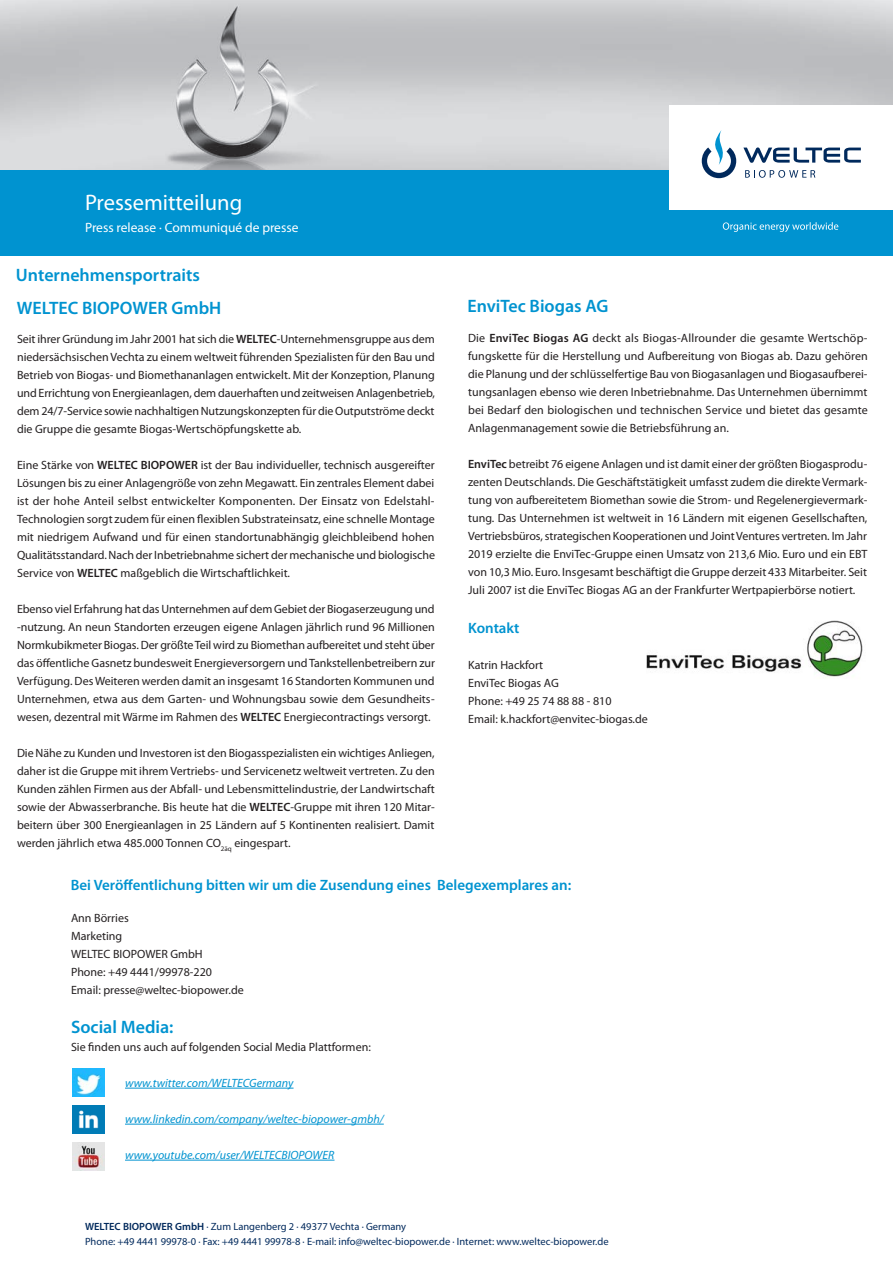
<style>
.page{position:relative;width:893px;height:1263px;background:#fff}
.page>*{position:absolute;margin:0;border:0;box-sizing:border-box;transform-origin:0 0}
.t1{font:22.5px "Myriad Pro";color:#fff}
.Copy{font:600 18px "Myriad Pro";color:#0093d0}
.Copy-2{font:600 15px "Myriad Pro";color:#0093d0}
.t2{font:13.5px "Myriad Pro";color:#fff}
.Copy-3{font:12px/18px "Myriad Pro";color:#231f20;text-align:justify}
.Copy-4{font:italic 12px "Myriad Pro";color:#0093d0}
.t3{font:10.5px "Myriad Pro";color:#00295c}
.s1{font-weight:600}
</style>
<div class="page">
<img style="left:0;top:0;width:893px;height:170px">
<div style="left:0;top:170px;width:893px;height:85px;background:#0093d0"></div>
<div style="left:670px;top:106px;width:223px;height:104px;background:#fff"></div>
<svg style="left:723px;top:222px;width:115px;height:10px"></svg>
<svg style="left:702px;top:130px;width:34px;height:48px"></svg>
<svg style="left:743px;top:147px;width:118px;height:16px"></svg>
<svg style="left:745px;top:170px;width:70px;height:8px"></svg>
<hr style="left:125px;top:1088px;width:169px;height:1px;background:#0093d0">
<hr style="left:125px;top:1124px;width:259px;height:1px;background:#0093d0">
<hr style="left:125px;top:1160px;width:209px;height:1px;background:#0093d0">
<img style="left:72px;top:1069px;width:32px;height:27px">
<img style="left:72px;top:1106px;width:32px;height:27px">
<img style="left:72px;top:1143px;width:32px;height:27px">
<img style="left:646px;top:620px;width:217px;height:58px">
<p class="t1" style="left:85px;top:189px;width:159px">Pressemitteilung</p>
<p class="t2" style="left:85px;top:219px;width:215px">Press release · Communiqué de presse</p>
<p class="Copy" style="left:16px;top:264px;width:185px">Unternehmensportraits</p>
<p class="Copy" style="left:17px;top:297px;width:206px">WELTEC BIOPOWER GmbH</p>
<p class="Copy" style="left:467px;top:294px;width:143px">EnviTec Biogas AG</p>
<p class="Copy-3" style="left:17px;top:330px;width:420px">Seit ihrer Gründung im Jahr 2001 hat sich die <span class="s1">WELTEC</span>-Unternehmensgruppe aus dem niedersächsischen Vechta zu einem weltweit führenden Spezialisten für den Bau und Betrieb von Biogas- und Biomethananlagen entwickelt. Mit der Konzeption, Planung und Errichtung von Energieanlagen, dem dauerhaften und zeitweisen Anlagenbetrieb, dem 24/7-Service sowie nachhaltigen Nutzungskonzepten für die Outputströme deckt die Gruppe die gesamte Biogas-Wertschöpfungskette ab.</p>
<p class="Copy-3" style="left:17px;top:456px;width:420px">Eine Stärke von <span class="s1">WELTEC BIOPOWER</span> ist der Bau individueller, technisch ausgereifter Lösungen bis zu einer Anlagengröße von zehn Megawatt. Ein zentrales Element dabei ist der hohe Anteil selbst entwickelter Komponenten. Der Einsatz von Edelstahl-Technologien sorgt zudem für einen flexiblen Substrateinsatz, eine schnelle Montage mit niedrigem Aufwand und für einen standortunabhängig gleichbleibend hohen Qualitätsstandard. Nach der Inbetriebnahme sichert der mechanische und biologische Service von <span class="s1">WELTEC</span> maßgeblich die Wirtschaftlichkeit.</p>
<p class="Copy-3" style="left:17px;top:600px;width:419px">Ebenso viel Erfahrung hat das Unternehmen auf dem Gebiet der Biogaserzeugung und -nutzung. An neun Standorten erzeugen eigene Anlagen jährlich rund 96 Millionen Normkubikmeter Biogas. Der größte Teil wird zu Biomethan aufbereitet und steht über das öffentliche Gasnetz bundesweit Energieversorgern und Tankstellenbetreibern zur Verfügung. Des Weiteren werden damit an insgesamt 16 Standorten Kommunen und Unternehmen, etwa aus dem Garten- und Wohnungsbau sowie dem Gesundheits&shy;wesen, dezentral mit Wärme im Rahmen des <span class="s1">WELTEC</span> Energiecontractings versorgt.</p>
<p class="Copy-3" style="left:17px;top:744px;width:419px">Die Nähe zu Kunden und Investoren ist den Biogasspezialisten ein wichtiges Anliegen, daher ist die Gruppe mit ihrem Vertriebs- und Servicenetz weltweit vertreten. Zu den Kunden zählen Firmen aus der Abfall- und Lebensmittelindustrie, der Landwirtschaft sowie der Abwasserbranche. Bis heute hat die <span class="s1">WELTEC</span>-Gruppe mit ihren 120 Mitar&shy;beitern über 300 Energieanlagen in 25 Ländern auf 5 Kontinenten realisiert. Damit werden jährlich etwa 485.000 Tonnen CO<sub>2äq</sub> eingespart.</p>
<p class="Copy-3" style="left:468px;top:329px;width:401px">Die <span class="s1">EnviTec Biogas AG</span> deckt als Biogas-Allrounder die gesamte Wertschöp&shy;fungskette für die Herstellung und Aufbereitung von Biogas ab. Dazu gehören die Planung und der schlüsselfertige Bau von Biogasanlagen und Biogasaufberei&shy;tungsanlagen ebenso wie deren Inbetriebnahme. Das Unternehmen übernimmt bei Bedarf den biologischen und technischen Service und bietet das gesamte Anlagenmanagement sowie die Betriebsführung an.</p>
<p class="Copy-3" style="left:468px;top:455px;width:401px"><span class="s1">EnviTec</span> betreibt 76 eigene Anlagen und ist damit einer der größten Biogasprodu&shy;zenten Deutschlands. Die Geschäftstätigkeit umfasst zudem die direkte Vermark&shy;tung von aufbereitetem Biomethan sowie die Strom- und Regelenergievermark&shy;tung. Das Unternehmen ist weltweit in 16 Ländern mit eigenen Gesellschaften, Vertriebsbüros, strategischen Kooperationen und Joint Ventures vertreten. Im Jahr 2019 erzielte die EnviTec-Gruppe einen Umsatz von 213,6 Mio. Euro und ein EBT von 10,3 Mio. Euro. Insgesamt beschäftigt die Gruppe derzeit 433 Mitarbeiter. Seit Juli 2007 ist die EnviTec Biogas AG an der Frankfurter Wertpapierbörse notiert.</p>
<p class="Copy-2" style="left:468px;top:618px;width:53px">Kontakt</p>
<p class="Copy-3" style="left:468px;top:656px;width:77px">Katrin Hackfort</p>
<p class="Copy-3" style="left:468px;top:674px;width:92px">EnviTec Biogas AG</p>
<p class="Copy-3" style="left:468px;top:692px;width:145px">Phone: +49 25 74 88 88 - 810</p>
<p class="Copy-3" style="left:468px;top:710px;width:181px">Email: k.hackfort@envitec-biogas.de</p>
<p class="Copy-2" style="left:71px;top:876px;width:502px">Bei Veröffentlichung bitten wir um die Zusendung eines Belegexemplares an:</p>
<p class="Copy-3" style="left:71px;top:909px;width:59px">Ann Börries</p>
<p class="Copy-3" style="left:71px;top:927px;width:53px">Marketing</p>
<p class="Copy-3" style="left:71px;top:945px;width:133px">WELTEC BIOPOWER GmbH</p>
<p class="Copy-3" style="left:71px;top:963px;width:142px">Phone: +49 4441/99978-220</p>
<p class="Copy-3" style="left:71px;top:981px;width:174px">Email: presse@weltec-biopower.de</p>
<p class="Copy" style="left:71px;top:1015px;width:104px">Social Media:</p>
<p class="Copy-3" style="left:71px;top:1038px;width:301px">Sie finden uns auch auf folgenden Social Media Plattformen:</p>
<p class="Copy-4" style="left:125px;top:1075px;width:170px">www.twitter.com/WELTECGermany</p>
<p class="Copy-4" style="left:125px;top:1111px;width:260px">www.linkedin.com/company/weltec-biopower-gmbh/</p>
<p class="Copy-4" style="left:125px;top:1147px;width:211px">www.youtube.com/user/WELTECBIOPOWER</p>
<p class="t3" style="left:85px;top:1220px;width:323px"><span class="s1">WELTEC BIOPOWER GmbH</span> · Zum Langenberg 2 · 49377 Vechta · Germany</p>
<p class="t3" style="left:85px;top:1235px;width:525px">Phone: +49 4441 99978-0 · Fax: +49 4441 99978-8 · E-mail: info@weltec-biopower.de · Internet: www.weltec-biopower.de</p>
</div>
